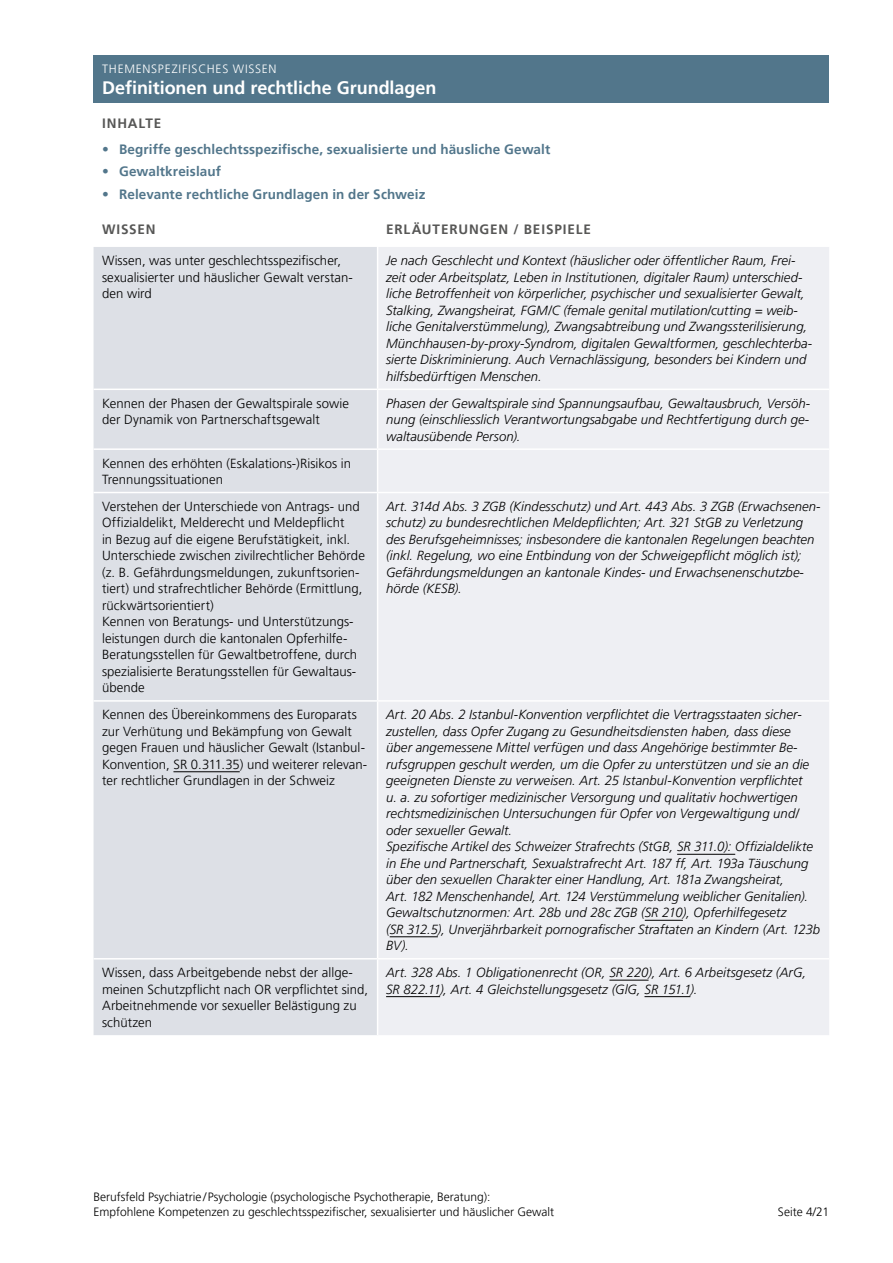
<style>
.page{position:relative;width:893px;height:1263px;background:#fff}
.page>*{position:absolute;margin:0;border:0;box-sizing:border-box;transform-origin:0 0}
.THEMENBEREICH_Titel_blau{font:700 18px "Frutiger LT Pro";letter-spacing:-.005em;color:#fff}
.t1{font:700 13.5px "Frutiger LT Pro";letter-spacing:.01em;color:#52768b}
.Tabelle__Kategorie_8pt_Bold_Caps{font:700 13.5px "Frutiger LT Pro";letter-spacing:.065em;color:#575756}
.Tabelle__Erläuterungen___Beispiele{font:italic 300 13.2px/16.5px "Frutiger LT Pro";letter-spacing:.005em;color:#000}
.Tabelle__Wissen{font:300 13.2px/16.5px "Frutiger LT Pro";letter-spacing:.005em;color:#000}
.t2{font:300 12px/14.4px "Frutiger LT Pro";color:#000}
.THEMENBEREICH_Kategorie_blau_TOC{font:300 12px "Frutiger LT Pro";letter-spacing:.065em;color:#fff}
</style>
<div class="page">
<div style="left:94px;top:55px;width:735px;height:25px;background:#52768b"></div>
<div style="left:94px;top:77px;width:735px;height:26px;background:#52768b"></div>
<div style="left:94px;top:247px;width:283px;height:788px;background:#dde0e6"></div>
<div style="left:378px;top:247px;width:451px;height:788px;background:#eeeff3"></div>
<hr style="left:94px;top:389px;width:284px;height:1px;background:#fff">
<hr style="left:378px;top:389px;width:451px;height:1px;background:#fff">
<hr style="left:94px;top:448px;width:284px;height:2px;background:#fff">
<hr style="left:378px;top:448px;width:451px;height:2px;background:#fff">
<hr style="left:94px;top:492px;width:284px;height:1px;background:#fff">
<hr style="left:378px;top:492px;width:451px;height:1px;background:#fff">
<hr style="left:94px;top:700px;width:284px;height:2px;background:#fff">
<hr style="left:378px;top:700px;width:451px;height:2px;background:#fff">
<hr style="left:94px;top:958px;width:284px;height:1px;background:#fff">
<hr style="left:378px;top:958px;width:451px;height:1px;background:#fff">
<hr style="left:173px;top:771px;width:67px;height:1px;background:#000">
<hr style="left:677px;top:854px;width:58px;height:1px;background:#000">
<hr style="left:645px;top:920px;width:38px;height:1px;background:#000">
<hr style="left:390px;top:936px;width:48px;height:1px;background:#000">
<hr style="left:609px;top:980px;width:40px;height:1px;background:#000">
<hr style="left:386px;top:996px;width:54px;height:1px;background:#000">
<hr style="left:644px;top:996px;width:46px;height:1px;background:#000">
<h1 class="THEMENBEREICH_Kategorie_blau_TOC" style="left:102px;top:62px;width:176px">THEMENSPEZIFISCHES WISSEN</h1>
<h2 class="THEMENBEREICH_Titel_blau" style="left:102px;top:77px;width:336px">Definitionen und rechtliche Grundlagen</h2>
<h3 class="Tabelle__Kategorie_8pt_Bold_Caps" style="left:102px;top:115px;width:61px">INHALTE</h3>
<p class="t1" style="left:102px;top:141px;width:450px">• Begriffe geschlechtsspezifische, sexualisierte und häusliche Gewalt</p>
<p class="t1" style="left:102px;top:164px;width:120px">• Gewaltkreislauf</p>
<p class="t1" style="left:102px;top:186px;width:325px">• Relevante rechtliche Grundlagen in der Schweiz</p>
<h3 class="Tabelle__Kategorie_8pt_Bold_Caps" style="left:102px;top:221px;width:55px">WISSEN</h3>
<h3 class="Tabelle__Kategorie_8pt_Bold_Caps" style="left:386px;top:221px;width:206px">ERLÄUTERUNGEN / BEISPIELE</h3>
<p class="Tabelle__Wissen" style="left:102px;top:253px;width:252px">Wissen, was unter geschlechtsspezifischer, sexualisierter und häuslicher Gewalt verstan&shy;den wird</p>
<p class="Tabelle__Erläuterungen___Beispiele" style="left:386px;top:253px;width:428px">Je nach Geschlecht und Kontext (häuslicher oder öffentlicher Raum, Frei&shy;zeit oder Arbeitsplatz, Leben in Institutionen, digitaler Raum) unterschied&shy;liche Betroffenheit von körperlicher, psychischer und sexualisierter Gewalt, Stalking, Zwangsheirat, FGM/C (female genital mutilation/cutting = weib&shy;liche Genitalverstümmelung), Zwangsabtreibung und Zwangssterilisierung, Münchhausen-by-proxy-Syndrom, digitalen Gewaltformen, geschlechterba&shy;sierte Diskriminierung. Auch Vernachlässigung, besonders bei Kindern und hilfsbedürftigen Menschen.</p>
<p class="Tabelle__Wissen" style="left:102px;top:395px;width:248px">Kennen der Phasen der Gewaltspirale sowie der Dynamik von Partnerschaftsgewalt</p>
<p class="Tabelle__Erläuterungen___Beispiele" style="left:386px;top:395px;width:425px;text-align:justify">Phasen der Gewaltspirale sind Spannungsaufbau, Gewaltausbruch, Versöh&shy;nung (einschliesslich Verantwortungsabgabe und Rechtfertigung durch ge&shy;waltausübende Person).</p>
<p class="Tabelle__Wissen" style="left:102px;top:455px;width:250px">Kennen des erhöhten (Eskalations-)Risikos in<br>Trennungssituationen</p>
<p class="Tabelle__Wissen" style="left:102px;top:498px;width:264px">Verstehen der Unterschiede von Antrags- und Offizialdelikt, Melderecht und Meldepflicht<br>in Bezug auf die eigene Berufstätigkeit, inkl.<br>Unterschiede zwischen zivilrechtlicher Behörde (z. B. Gefährdungsmeldungen, zukunftsorien&shy;tiert) und strafrechtlicher Behörde (Ermittlung, rückwärtsorientiert)</p>
<p class="Tabelle__Wissen" style="left:102px;top:614px;width:257px">Kennen von Beratungs- und Unterstützungs&shy;leistungen durch die kantonalen Opferhilfe-Beratungsstellen für Gewaltbetroffene, durch spezialisierte Beratungsstellen für Gewaltaus&shy;übende</p>
<p class="Tabelle__Erläuterungen___Beispiele" style="left:386px;top:498px;width:436px">Art. 314d Abs. 3 ZGB (Kindesschutz) und Art. 443 Abs. 3 ZGB (Erwachsenen&shy;schutz) zu bundesrechtlichen Meldepflichten; Art. 321 StGB zu Verletzung des Berufsgeheimnisses; insbesondere die kantonalen Regelungen beachten (inkl. Regelung, wo eine Entbindung von der Schweigepflicht möglich ist); Gefährdungsmeldungen an kantonale Kindes- und Erwachsenenschutzbe&shy;hörde (KESB).</p>
<p class="Tabelle__Wissen" style="left:102px;top:706px;width:266px">Kennen des Übereinkommens des Europarats zur Verhütung und Bekämpfung von Gewalt gegen Frauen und häuslicher Gewalt (Istanbul-Konvention, SR 0.311.35) und weiterer relevan&shy;ter rechtlicher Grundlagen in der Schweiz</p>
<p class="Tabelle__Erläuterungen___Beispiele" style="left:386px;top:706px;width:425px">Art. 20 Abs. 2 Istanbul-Konvention verpflichtet die Vertragsstaaten sicher&shy;zustellen, dass Opfer Zugang zu Gesundheitsdiensten haben, dass diese über angemessene Mittel verfügen und dass Angehörige bestimmter Be&shy;rufsgruppen geschult werden, um die Opfer zu unterstützen und sie an die geeigneten Dienste zu verweisen. Art. 25 Istanbul-Konvention verpflichtet u. a. zu sofortiger medizinischer Versorgung und qualitativ hochwertigen rechtsmedizinischen Untersuchungen für Opfer von Vergewaltigung und/ oder sexueller Gewalt.</p>
<p class="Tabelle__Erläuterungen___Beispiele" style="left:386px;top:838px;width:428px">Spezifische Artikel des Schweizer Strafrechts (StGB, SR 311.0): Offizialdelikte in Ehe und Partnerschaft, Sexualstrafrecht Art. 187 ff, Art. 193a Täuschung über den sexuellen Charakter einer Handlung, Art. 181a Zwangsheirat,<br>Art. 182 Menschenhandel, Art. 124 Verstümmelung weiblicher Genitalien).</p>
<p class="Tabelle__Erläuterungen___Beispiele" style="left:386px;top:904px;width:436px">Gewaltschutznormen: Art. 28b und 28c ZGB (SR 210), Opferhilfegesetz<br>(SR 312.5), Unverjährbarkeit pornografischer Straftaten an Kindern (Art. 123b<br>BV).</p>
<p class="Tabelle__Wissen" style="left:102px;top:964px;width:267px">Wissen, dass Arbeitgebende nebst der allge&shy;meinen Schutzpflicht nach OR verpflichtet sind, Arbeitnehmende vor sexueller Belästigung zu schützen</p>
<p class="Tabelle__Erläuterungen___Beispiele" style="left:386px;top:964px;width:422px">Art. 328 Abs. 1 Obligationenrecht (OR, SR 220), Art. 6 Arbeitsgesetz (ArG,<br>SR 822.11), Art. 4 Gleichstellungsgesetz (GlG, SR 151.1).</p>
<p class="t2" style="left:94px;top:1190px;width:462px">Berufsfeld Psychiatrie/Psychologie (psychologische Psychotherapie, Beratung):<br>Empfohlene Kompetenzen zu geschlechtsspezifischer, sexualisierter und häuslicher Gewalt</p>
<p class="t2" style="left:778px;top:1204px;width:53px">Seite 4/21</p>
</div>
